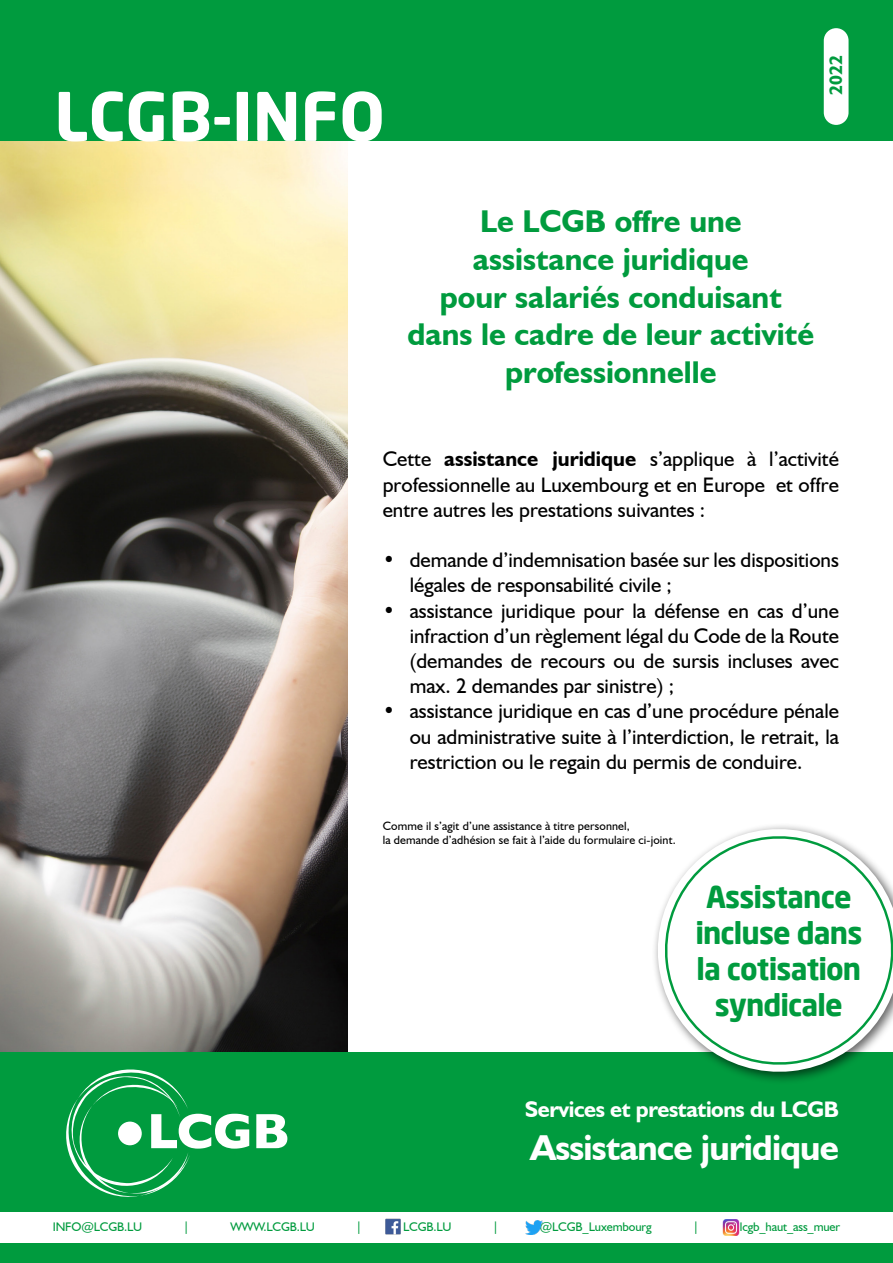
<style>
.page{position:relative;width:893px;height:1263px;background:#fff}
.page>*{position:absolute;margin:0;border:0;box-sizing:border-box;transform-origin:0 0}
.t1{font:700 66px "Neo Sans";color:#fff}
.t2{font:700 36px "Humanist 521 BT";letter-spacing:-.02em;color:#fff}
.t3{font:700 31.5px/37.8px "Humanist 521 BT";color:#009b3e;text-align:center}
.t4{font:700 30px/36px "Neo Sans";letter-spacing:-.03em;color:#009b3e;text-align:center}
.t5{font:700 22.5px "Humanist 521 BT";letter-spacing:-.02em;color:#fff}
.t6{font:21px/25.2px "Humanist 521 BT";color:#000;text-align:justify}
.t7{font:700 18px "Humanist 521 BT";color:#009b3e}
.t8{font:12.45px "Humanist 521 BT";letter-spacing:-.01em;color:#009b3e}
.t9{font:12px/14.4px "Humanist 521 BT";letter-spacing:.01em;color:#000}
.s1{font-weight:700}
</style>
<div class="page">
<img style="left:0;top:140px;width:348px;height:912px">
<div style="left:0;top:0;width:893px;height:140px;background:#009b3e"></div>
<div style="left:824px;top:28px;width:24px;height:97px;background:#fff;border-radius:12px"></div>
<div style="left:0;top:1052px;width:893px;height:211px;background:#009b3e"></div>
<div style="left:0;top:1212px;width:893px;height:30px;background:#fff"></div>
<img style="left:385px;top:1218px;width:16px;height:17px">
<img style="left:526px;top:1220px;width:16px;height:14px">
<img style="left:723px;top:1219px;width:16px;height:16px">
<div style="left:652px;top:823px;width:241px;height:261px;background:#000;opacity:.6"></div>
<svg style="left:652px;top:823px;width:241px;height:255px"></svg>
<svg style="left:660px;top:831px;width:233px;height:238px"></svg>
<svg style="left:66px;top:1069px;width:183px;height:128px"></svg>
<svg style="left:256px;top:1114px;width:31px;height:34px"></svg>
<h1 class="t1" style="left:54px;top:74px;width:332px">LCGB-INFO</h1>
<p class="t7" style="left:825px;top:95px;width:41px;rotate:-90deg">2022</p>
<h3 class="t3" style="left:407px;top:202px;width:408px">Le LCGB offre une assistance juridique<br>pour salariés conduisant dans le cadre de leur activité professionnelle</h3>
<p class="t6" style="left:383px;top:446px;width:458px">Cette <span class="s1">assistance juridique</span> s’applique à l’activité professionnelle au Luxembourg et en Europe et offre entre autres les prestations suivantes :</p>
<p class="t6" style="left:410px;top:547px;width:431px;text-indent:-27px">• demande d’indemnisation basée sur les dispositions légales de responsabilité civile ;</p>
<p class="t6" style="left:410px;top:597px;width:431px;text-indent:-27px">• assistance juridique pour la défense en cas d’une infraction d’un règlement légal du Code de la Route (demandes de recours ou de sursis incluses avec max. 2 demandes par sinistre) ;</p>
<p class="t6" style="left:410px;top:698px;width:431px;text-indent:-27px">• assistance juridique en cas d’une procédure pénale ou administrative suite à l’interdiction, le retrait, la restriction ou le regain du permis de conduire.</p>
<p class="t9" style="left:383px;top:818px;width:294px">Comme il s’agit d’une assistance à titre personnel,<br>la demande d’adhésion se fait à l’aide du formulaire ci-joint.</p>
<h3 class="t4" style="left:695px;top:878px;width:169px">Assistance incluse dans la cotisation syndicale</h3>
<p class="t5" style="left:525px;top:1095px;width:316px">Services et prestations du LCGB</p>
<h2 class="t2" style="left:530px;top:1125px;width:310px">Assistance juridique</h2>
<p class="t8" style="left:53px;top:1219px;width:91px">INFO@LCGB.LU</p>
<p class="t8" style="left:183px;top:1219px;width:8px">|</p>
<p class="t8" style="left:230px;top:1219px;width:86px">WWW.LCGB.LU</p>
<p class="t8" style="left:356px;top:1219px;width:8px">|</p>
<p class="t8" style="left:403px;top:1219px;width:50px">LCGB.LU</p>
<p class="t8" style="left:493px;top:1219px;width:8px">|</p>
<p class="t8" style="left:540px;top:1219px;width:114px">@LCGB_Luxembourg</p>
<p class="t8" style="left:693px;top:1219px;width:8px">|</p>
<p class="t8" style="left:740px;top:1219px;width:102px">lcgb_haut_ass_muer</p>
</div>
